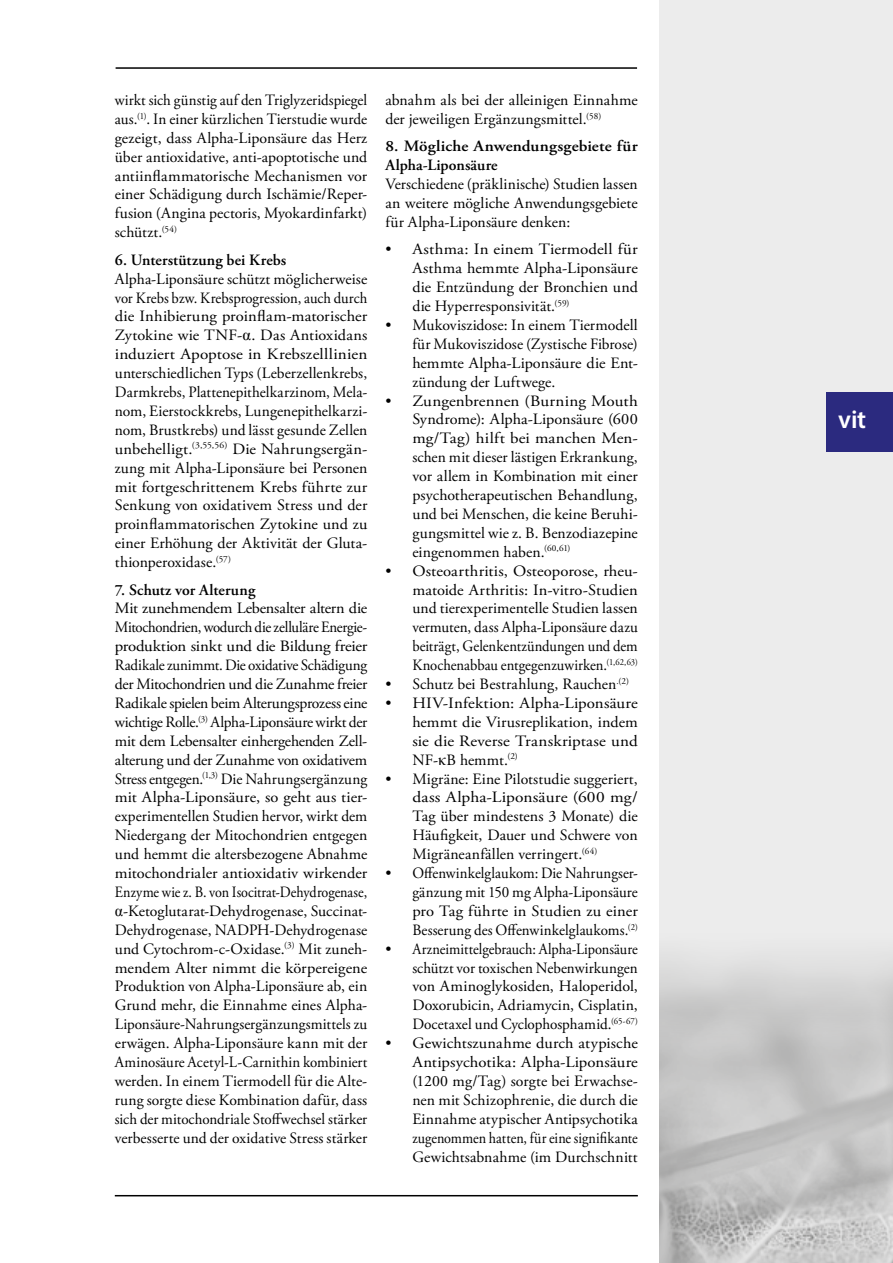
<style>
.page{position:relative;width:893px;height:1263px;background:#fff}
.page>*{position:absolute;margin:0;border:0;box-sizing:border-box;transform-origin:0 0}
.t1{font:600 25.5px "Myriad Pro";color:#fff}
.t2{font:15.75px/18.9px "Adobe Garamond Pro";letter-spacing:.005em;color:#000;text-align:justify}
.t3{font:15.75px/18.9px "Adobe Garamond Pro";letter-spacing:.005em;color:#000;text-align:justify;scale:.95 1}
.t4{font:600 15.75px/18.9px "Adobe Garamond Pro";letter-spacing:.005em;color:#000;scale:1.09 1}
.t5{font:600 15.75px "Adobe Garamond Pro";letter-spacing:.005em;color:#000}
.s1{font-family:"Times New Roman"}
</style>
<div class="page">
<hr style="left:115px;top:1195px;width:523px;height:1px;background:#000">
<hr style="left:116px;top:67px;width:521px;height:2px;background:#000">
<div style="left:659px;top:0;width:234px;height:1263px;background:#ececec"></div>
<img style="left:659px;top:957px;width:234px;height:306px">
<div style="left:826px;top:392px;width:67px;height:59px;background:#2b2a7f"></div>
<p class="t3" style="left:115px;top:91px;width:267px">wirkt sich günstig auf den Triglyzeridspiegel aus.<sup>(1)</sup>. In einer kürzlichen Tierstudie wurde gezeigt, dass Alpha-Liponsäure das Herz über antioxidative, anti-apoptotische und antiinflammatorische Mechanismen vor einer Schädigung durch Ischämie/Reper&shy;fusion (Angina pectoris, Myokardinfarkt) schützt.<sup>(54)</sup></p>
<p class="t5" style="left:115px;top:251px;width:173px">6. Unterstützung bei Krebs</p>
<p class="t2" style="left:115px;top:270px;width:254px">Alpha-Liponsäure schützt möglicherweise vor Krebs bzw. Krebsprogression, auch durch die Inhibierung proinflam-matorischer Zytokine wie TNF-<span class="s1">α</span>. Das Antioxidans induziert Apoptose in Krebszelllinien unterschiedlichen Typs (Leberzellenkrebs, Darmkrebs, Plattenepithelkarzinom, Mela&shy;nom, Eierstockkrebs, Lungenepithelkarzi&shy;nom, Brustkrebs) und lässt gesunde Zellen unbehelligt.<sup>(3,55,56)</sup> Die Nahrungsergän&shy;zung mit Alpha-Liponsäure bei Personen mit fortgeschrittenem Krebs führte zur Senkung von oxidativem Stress und der proinflammatorischen Zytokine und zu einer Erhöhung der Aktivität der Gluta&shy;thionperoxidase.<sup>(57)</sup></p>
<p class="t5" style="left:115px;top:580px;width:142px">7. Schutz vor Alterung</p>
<p class="t2" style="left:115px;top:599px;width:254px">Mit zunehmendem Lebensalter altern die Mitochondrien, wodurch die zelluläre Energie&shy;produktion sinkt und die Bildung freier Radikale zunimmt. Die oxidative Schädigung der Mitochondrien und die Zunahme freier Radikale spielen beim Alterungsprozess eine wichtige Rolle.<sup>(3)</sup> Alpha-Liponsäure wirkt der mit dem Lebensalter einhergehenden Zell&shy;alterung und der Zunahme von oxidativem Stress entgegen.<sup>(1,3)</sup> Die Nahrungsergänzung mit Alpha-Liponsäure, so geht aus tier&shy;experimentellen Studien hervor, wirkt dem Niedergang der Mitochondrien entgegen und hemmt die altersbezogene Abnahme mitochondrialer antioxidativ wirkender Enzyme wie z. B. von Isocitrat-Dehydrogenase, <span class="s1">α</span>-Ketoglutarat-Dehydrogenase, Succinat-Dehydrogenase, NADPH-Dehydrogenase und Cytochrom-c-Oxidase.<sup>(3)</sup> Mit zuneh&shy;mendem Alter nimmt die körpereigene Produktion von Alpha-Liponsäure ab, ein Grund mehr, die Einnahme eines Alpha-Liponsäure-Nahrungsergänzungsmittels zu erwägen. Alpha-Liponsäure kann mit der Aminosäure Acetyl-L-Carnithin kombiniert werden. In einem Tiermodell für die Alte&shy;rung sorgte diese Kombination dafür, dass sich der mitochondriale Stoffwechsel stärker verbesserte und der oxidative Stress stärker</p>
<p class="t2" style="left:385px;top:91px;width:254px">abnahm als bei der alleinigen Einnahme der jeweiligen Ergänzungsmittel.<sup>(58)</sup></p>
<p class="t4" style="left:385px;top:137px;width:233px">8. Mögliche Anwendungsgebiete für<br>Alpha-Liponsäure</p>
<p class="t2" style="left:385px;top:175px;width:254px">Verschiedene (präklinische) Studien lassen an weitere mögliche Anwendungsgebiete für Alpha-Liponsäure denken:</p>
<p class="t2" style="left:412px;top:240px;width:227px;text-indent:-27px">• Asthma: In einem Tiermodell für Asthma hemmte Alpha-Liponsäure die Entzündung der Bronchien und die Hyperresponsivität.<sup>(59)</sup></p>
<p class="t2" style="left:412px;top:316px;width:227px;text-indent:-27px">• Mukoviszidose: In einem Tiermodell für Mukoviszidose (Zystische Fibrose) hemmte Alpha-Liponsäure die Ent&shy;zündung der Luftwege.</p>
<p class="t2" style="left:412px;top:392px;width:227px;text-indent:-27px">• Zungenbrennen (Burning Mouth Syndrome): Alpha-Liponsäure (600 mg/Tag) hilft bei manchen Men&shy;schen mit dieser lästigen Erkrankung, vor allem in Kombination mit einer psychotherapeutischen Behandlung, und bei Menschen, die keine Beruhi&shy;gungsmittel wie z. B. Benzodiazepine eingenommen haben.<sup>(60,61)</sup></p>
<p class="t2" style="left:412px;top:562px;width:227px;text-indent:-27px">• Osteoarthritis, Osteoporose, rheu&shy;matoide Arthritis: In-vitro-Studien und tierexperimentelle Studien lassen vermuten, dass Alpha-Liponsäure dazu beiträgt, Gelenkentzündungen und dem Knochenabbau entgegenzuwirken.<sup>(1,62,63)</sup></p>
<p class="t2" style="left:385px;top:675px;width:245px">• Schutz bei Bestrahlung, Rauchen<sup>.(2)</sup></p>
<p class="t2" style="left:412px;top:694px;width:227px;text-indent:-27px">• HIV-Infektion: Alpha-Liponsäure hemmt die Virusreplikation, indem sie die Reverse Transkriptase und NF‑<span class="s1">κ</span>B hemmt.<sup>(2)</sup></p>
<p class="t2" style="left:412px;top:770px;width:227px;text-indent:-27px">• Migräne: Eine Pilotstudie suggeriert, dass Alpha-Liponsäure (600 mg/ Tag über mindestens 3 Monate) die Häufigkeit, Dauer und Schwere von Migräneanfällen verringert.<sup>(64)</sup></p>
<p class="t2" style="left:412px;top:864px;width:227px;text-indent:-27px">• Offenwinkelglaukom: Die Nahrungser&shy;gänzung mit 150 mg Alpha-Liponsäure pro Tag führte in Studien zu einer Besserung des Offenwinkelglaukoms.<sup>(2)</sup></p>
<p class="t2" style="left:412px;top:940px;width:227px;text-indent:-27px">• Arzneimittelgebrauch: Alpha-Liponsäure schützt vor toxischen Nebenwirkungen von Aminoglykosiden, Haloperidol, Doxorubicin, Adriamycin, Cisplatin, Docetaxel und Cyclophosphamid.<sup>(65-67)</sup></p>
<p class="t2" style="left:412px;top:1034px;width:227px;text-indent:-27px">• Gewichtszunahme durch atypische Antipsychotika: Alpha-Liponsäure (1200 mg/Tag) sorgte bei Erwachse&shy;nen mit Schizophrenie, die durch die Einnahme atypischer Antipsychotika zugenommen hatten, für eine signifikante Gewichtsabnahme (im Durchschnitt</p>
<h1 class="t1" style="left:838px;top:403px;width:29px">vit</h1>
</div>
